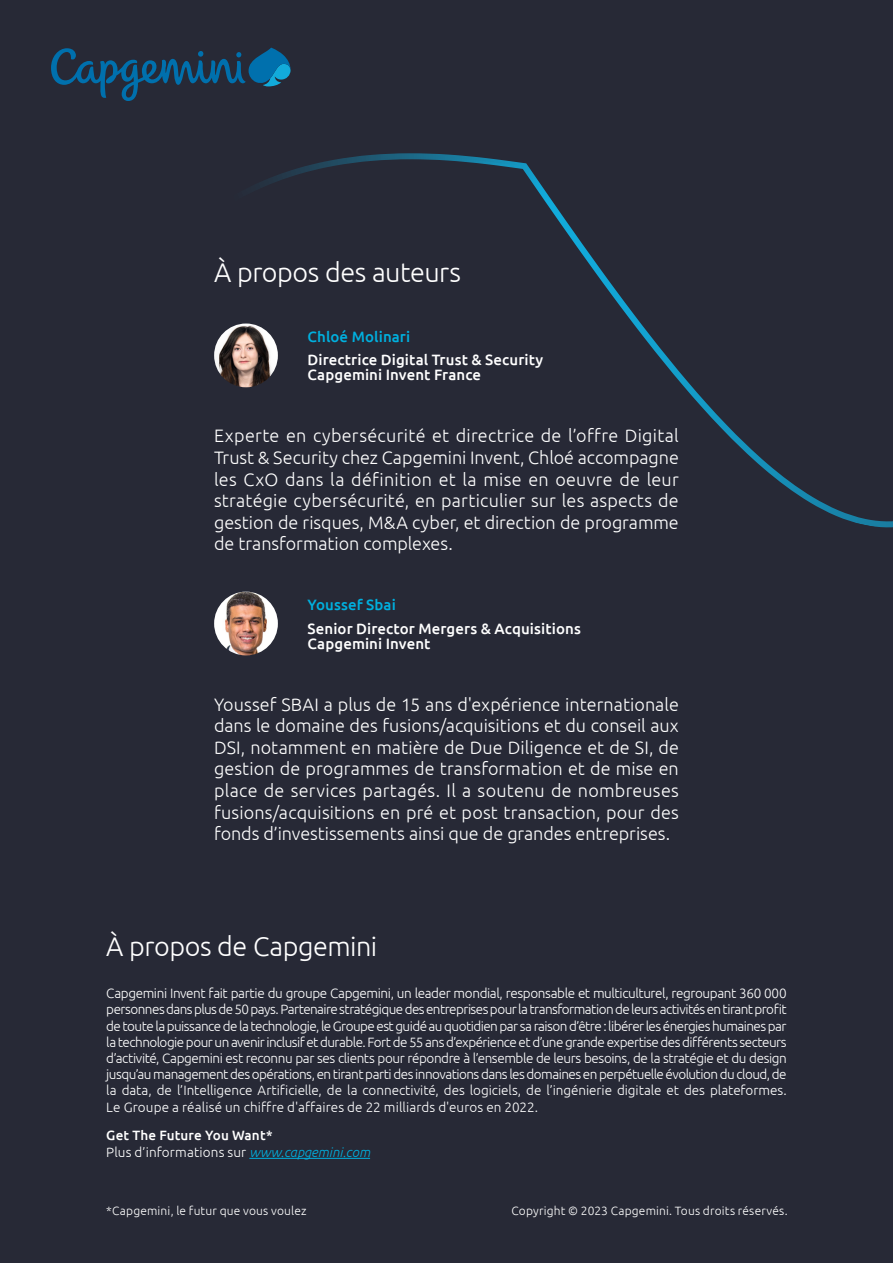
<style>
.page{position:relative;width:893px;height:1263px;background:#272936}
.page>*{position:absolute;margin:0;border:0;box-sizing:border-box;transform-origin:0 0}
.t1{font:300 27px "Ubuntu";letter-spacing:-.015em;color:#fff}
.t2{font:300 18px/21.6px "Ubuntu";letter-spacing:-.005em;color:#fff;text-align:justify}
.t3{font:500 15px/15px "Ubuntu";letter-spacing:.005em;color:#fff}
.t4{font:500 15px "Ubuntu";letter-spacing:.005em;color:#00b0df}
.t5{font:300 13.5px/16.2px "Ubuntu";letter-spacing:.01em;color:#fff;text-align:justify}
.t6{font:300 12px "Ubuntu";letter-spacing:.015em;color:#fff}
.s1{font-weight:500}
.s2{font-style:italic;color:#00b0df}
</style>
<div class="page">
<svg style="left:214px;top:155px;width:679px;height:372px"></svg>
<hr style="left:249px;top:1158px;width:121px;height:1px;background:#00b0df">
<img style="left:214px;top:323px;width:64px;height:64px;border-radius:32px">
<img style="left:214px;top:592px;width:64px;height:63px;border-radius:32px">
<svg style="left:51px;top:48px;width:240px;height:53px"></svg>
<h1 class="t1" style="left:214px;top:257px;width:248px">À propos des auteurs</h1>
<p class="t4" style="left:307px;top:327px;width:104px">Chloé Molinari</p>
<p class="t3" style="left:307px;top:352px;width:237px">Directrice Digital Trust &amp; Security<br>Capgemini Invent France</p>
<p class="t2" style="left:214px;top:425px;width:466px">Experte en cybersécurité et directrice de l’offre Digital Trust &amp; Security chez Capgemini Invent, Chloé accompagne les CxO dans la définition et la mise en oeuvre de leur stratégie cybersécurité, en particulier sur les aspects de gestion de risques, M&amp;A cyber, et direction de programme de transformation complexes.</p>
<p class="t4" style="left:307px;top:595px;width:90px">Youssef Sbai</p>
<p class="t3" style="left:307px;top:620px;width:275px">Senior Director Mergers &amp; Acquisitions<br>Capgemini Invent</p>
<p class="t2" style="left:214px;top:693px;width:466px">Youssef SBAI a plus de 15 ans d'expérience internationale dans le domaine des fusions/acquisitions et du conseil aux DSI, notamment en matière de Due Diligence et de SI, de gestion de programmes de transformation et de mise en place de services partagés. Il a soutenu de nombreuses fusions/acquisitions en pré et post transaction, pour des fonds d’investissements ainsi que de grandes entreprises.</p>
<h1 class="t1" style="left:106px;top:930px;width:273px">À propos de Capgemini</h1>
<p class="t5" style="left:106px;top:985px;width:682px">Capgemini Invent fait partie du groupe Capgemini, un leader mondial, responsable et multiculturel, regroupant 360 000 personnes dans plus de 50 pays. Partenaire stratégique des entreprises pour la transformation de leurs activités en tirant profit de toute la puissance de la technologie, le Groupe est guidé au quotidien par sa raison d’être : libérer les énergies humaines par la technologie pour un avenir inclusif et durable. Fort de 55 ans d’expérience et d’une grande expertise des différents secteurs d’activité, Capgemini est reconnu par ses clients pour répondre à l’ensemble de leurs besoins, de la stratégie et du design jusqu’au management des opérations, en tirant parti des innovations dans les domaines en perpétuelle évolution du cloud, de la data, de l’Intelligence Artificielle, de la connectivité, des logiciels, de l’ingénierie digitale et des plateformes.<br>Le Groupe a réalisé un chiffre d'affaires de 22 milliards d'euros en 2022.</p>
<p class="t5" style="left:106px;top:1127px;width:265px"><span class="s1">Get The Future You Want*<br></span>Plus d’informations sur <span class="s2">www.capgemini.com</span></p>
<p class="t6" style="left:106px;top:1203px;width:202px">*Capgemini, le futur que vous voulez</p>
<p class="t6" style="left:511px;top:1203px;width:278px">Copyright © 2023 Capgemini. Tous droits réservés.</p>
</div>
